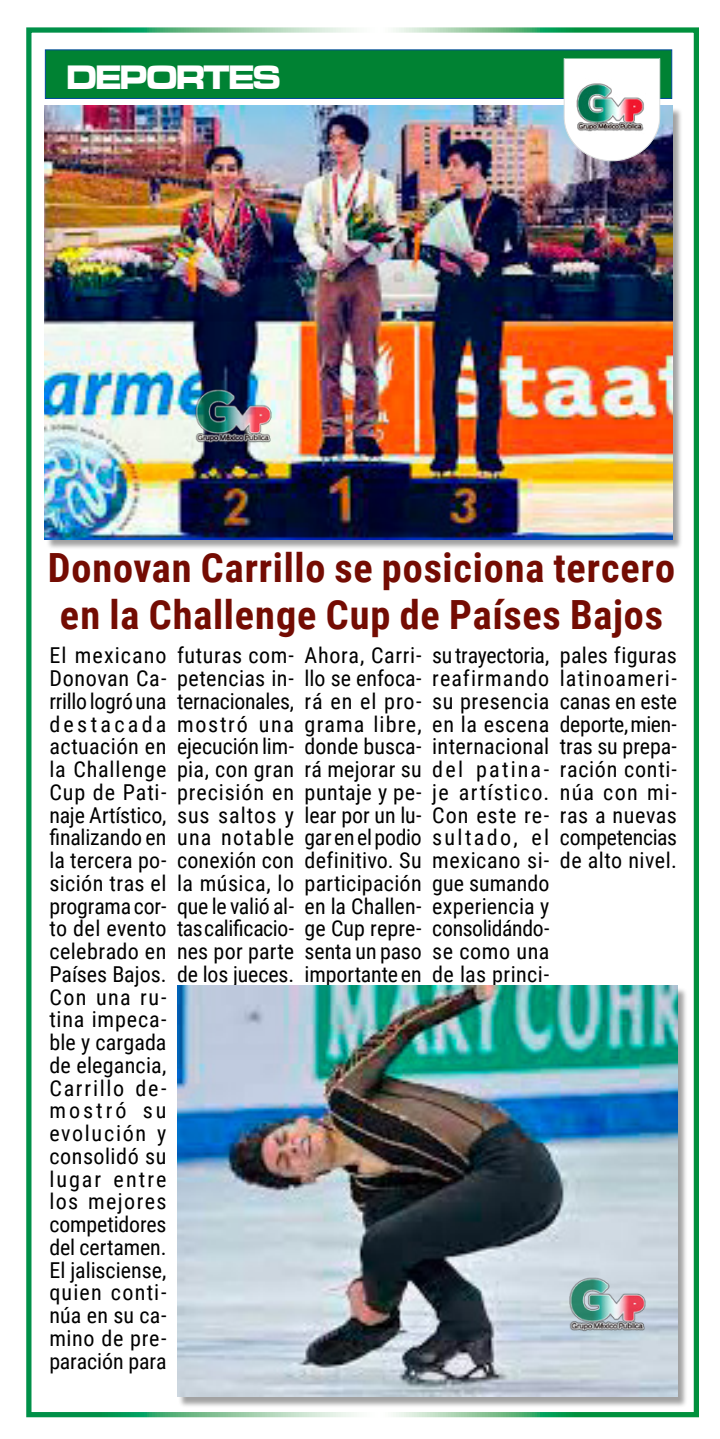
<style>
.page{position:relative;width:720px;height:1439px;background:#fff}
.page>*{position:absolute;margin:0;border:0;box-sizing:border-box;transform-origin:0 0}
.t1{font:700 40.25px/46.4px "Roboto Condensed";letter-spacing:.02em;color:#740c03}
.t2{font:35px "Microgramma D Bold Exte";letter-spacing:-.03em;color:#fff;scale:.9 1}
.t3{font:21.88px/22.8px "Roboto Condensed";color:#000;text-align:justify}
</style>
<div class="page">
<div style="left:26px;top:27px;width:672px;height:1390px;border:5px solid #fff"></div>
<div style="left:46px;top:107px;width:636px;height:443px;background:#000;opacity:.37"></div>
<img style="left:45px;top:106px;width:627px;height:433px">
<div style="left:45px;top:49px;width:627px;height:50px;background:#008233;border:1px solid #00499a"></div>
<img style="left:563px;top:58px;width:97px;height:103px">
<div style="left:178px;top:987px;width:510px;height:421px;background:#000;opacity:.37"></div>
<img style="left:177px;top:985px;width:499px;height:411px">
<img style="left:180px;top:359px;width:110px;height:110px">
<img style="left:554px;top:1248px;width:110px;height:110px">
<h2 class="t2" style="left:66px;top:54px;width:239px">DEPORTES</h2>
<h1 class="t1" style="left:48px;top:543px;width:628px">Donovan Carrillo se posiciona tercero en la Challenge Cup de Países Bajos</h1>
<p class="t3" style="left:49px;top:643px;width:119px">El mexicano Donovan Ca&shy;rrillo logró una destacada actuación en la Challenge Cup de Pati&shy;naje Artístico, finalizando en la tercera po&shy;sición tras el programa cor&shy;to del evento celebrado en Países Bajos.<br>Con una ru&shy;tina impeca&shy;ble y cargada de elegancia, Carrillo de&shy;mostró su evolución y consolidó su lugar entre los mejores competidores del certamen.<br>El jalisciense, quien conti&shy;núa en su ca&shy;mino de pre&shy;paración para</p>
<p class="t3" style="left:177px;top:643px;width:119px">futuras com&shy;petencias in&shy;ternacionales, mostró una ejecución lim&shy;pia, con gran precisión en sus saltos y una notable conexión con la música, lo que le valió al&shy;tas calificacio&shy;nes por parte de los jueces.</p>
<p class="t3" style="left:304px;top:643px;width:119px">Ahora, Carri&shy;llo se enfoca&shy;rá en el pro&shy;grama libre, donde busca&shy;rá mejorar su puntaje y pe&shy;lear por un lu&shy;gar en el podio definitivo. Su participación en la Challen&shy;ge Cup repre&shy;senta un paso importante en</p>
<p class="t3" style="left:432px;top:643px;width:119px">su trayectoria, reafirmando su presencia en la escena internacional del patina&shy;je artístico.<br>Con este re&shy;sultado, el mexicano si&shy;gue sumando experiencia y consolidándo&shy;se como una de las princi-</p>
<p class="t3" style="left:559px;top:643px;width:119px">pales figuras latinoameri&shy;canas en este deporte, mien&shy;tras su prepa&shy;ración conti&shy;núa con mi&shy;ras a nuevas competencias de alto nivel.</p>
</div>
